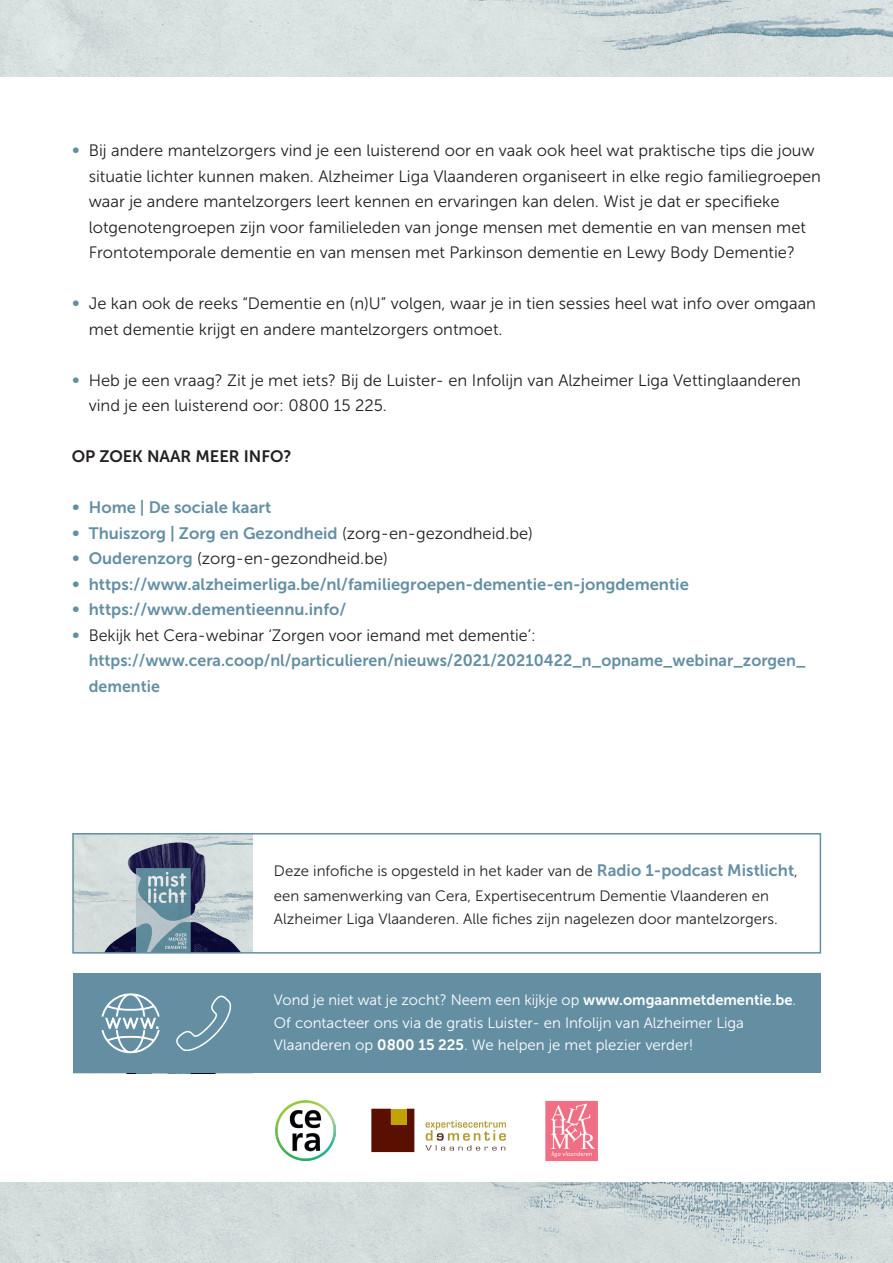
<style>
.page{position:relative;width:893px;height:1263px;background:#fff}
.page>*{position:absolute;margin:0;border:0;box-sizing:border-box;transform-origin:0 0}
.t1{font:16.5px/25.5px "Museo Sans 300";color:#231f20}
.t2{font:16.5px/25.5px "Museo Sans 700";color:#648fa3}
.t3{font:16.5px "Museo Sans 700";color:#231f20}
.t4{font:15px/25.5px "Museo Sans 300";color:#231f20}
.t5{font:15px/22.5px "Museo Sans 300";color:#fff}
.s1{color:#648fa3}
.s2{font-family:"Museo Sans 300"}
.s3{font-family:"Museo Sans 300";color:#231f20}
.s4{font-family:"Museo Sans 700";color:#648fa3}
.s5{font-family:"Museo Sans 700";font-size:16.5px;color:#648fa3}
.s6{font-family:"Museo Sans 700"}
</style>
<div class="page">
<img style="left:75px;top:836px;width:178px;height:114px">
<div style="left:72px;top:833px;width:749px;height:120px;border:2px solid #648fa3"></div>
<div style="left:73px;top:973px;width:747px;height:100px;background:#648fa3"></div>
<svg style="left:101px;top:993px;width:59px;height:61px"></svg>
<svg style="left:176px;top:995px;width:56px;height:56px"></svg>
<img style="left:276px;top:1100px;width:60px;height:60px">
<img style="left:545px;top:1100px;width:53px;height:62px">
<div style="left:371px;top:1109px;width:43px;height:43px;background:#5a1000"></div>
<div style="left:391px;top:1109px;width:15px;height:15px;background:#c2a205"></div>
<svg style="left:425px;top:1120px;width:81px;height:30px"></svg>
<img style="left:0;top:0;width:893px;height:77px">
<img style="left:0;top:1182px;width:893px;height:81px">
<p class="t1" style="left:89px;top:138px;width:734px;text-indent:-17px"><span class="s1">∞</span> Bij andere mantelzorgers vind je een luisterend oor en vaak ook heel wat praktische tips die jouw situatie lichter kunnen maken. Alzheimer Liga Vlaanderen organiseert in elke regio familiegroepen waar je andere mantelzorgers leert kennen en ervaringen kan delen. Wist je dat er specifieke lotgenotengroepen zijn voor familieleden van jonge mensen met dementie en van mensen met Frontotemporale dementie en van mensen met Parkinson dementie en Lewy Body Dementie?</p>
<p class="t1" style="left:89px;top:291px;width:729px;text-indent:-17px"><span class="s1">∞</span> Je kan ook de reeks “Dementie en (n)U” volgen, waar je in tien sessies heel wat info over omgaan met dementie krijgt en andere mantelzorgers ontmoet.</p>
<p class="t1" style="left:89px;top:367px;width:714px;text-indent:-17px"><span class="s1">∞</span> Heb je een vraag? Zit je met iets? Bij de Luister- en Infolijn van Alzheimer Liga Vettinglaanderen vind je een luisterend oor: 0800 15 225.</p>
<p class="t3" style="left:72px;top:447px;width:221px">OP ZOEK NAAR MEER INFO?</p>
<p class="t2" style="left:72px;top:495px;width:463px"><span class="s2">∞</span> Home | De sociale kaart<br><span class="s2">∞</span> Thuiszorg | Zorg en Gezondheid <span class="s3">(zorg-en-gezondheid.be)</span></p>
<p class="t1" style="left:72px;top:546px;width:318px"><span class="s1">∞</span> <span class="s4">Ouderenzorg</span> (zorg-en-gezondheid.be)</p>
<p class="t2" style="left:72px;top:571px;width:618px"><span class="s2">∞</span> https://www.alzheimerliga.be/nl/familiegroepen-dementie-en-jongdementie <span class="s2">∞</span> https://www.dementieennu.info/</p>
<p class="t1" style="left:72px;top:622px;width:465px"><span class="s1">∞</span> Bekijk het Cera-webinar ‘Zorgen voor iemand met dementie’:</p>
<p class="t2" style="left:89px;top:648px;width:718px">https://www.cera.coop/nl/particulieren/nieuws/2021/20210422_n_opname_webinar_zorgen_ dementie</p>
<p class="t4" style="left:274px;top:858px;width:525px">Deze infofiche is opgesteld in het kader van de <span class="s5">Radio 1-podcast Mistlicht</span>, een samenwerking van Cera, Expertisecentrum Dementie Vlaanderen en</p>
<p class="t4" style="left:274px;top:906px;width:505px">Alzheimer Liga Vlaanderen. Alle fiches zijn nagelezen door mantelzorgers.</p>
<p class="t5" style="left:274px;top:989px;width:524px">Vond je niet wat je zocht? Neem een kijkje op <span class="s6">www.omgaanmetdementie.be</span>.<br>Of contacteer ons via de gratis Luister- en Infolijn van Alzheimer Liga<br>Vlaanderen op <span class="s6">0800 15 225</span>. We helpen je met plezier verder!</p>
</div>
